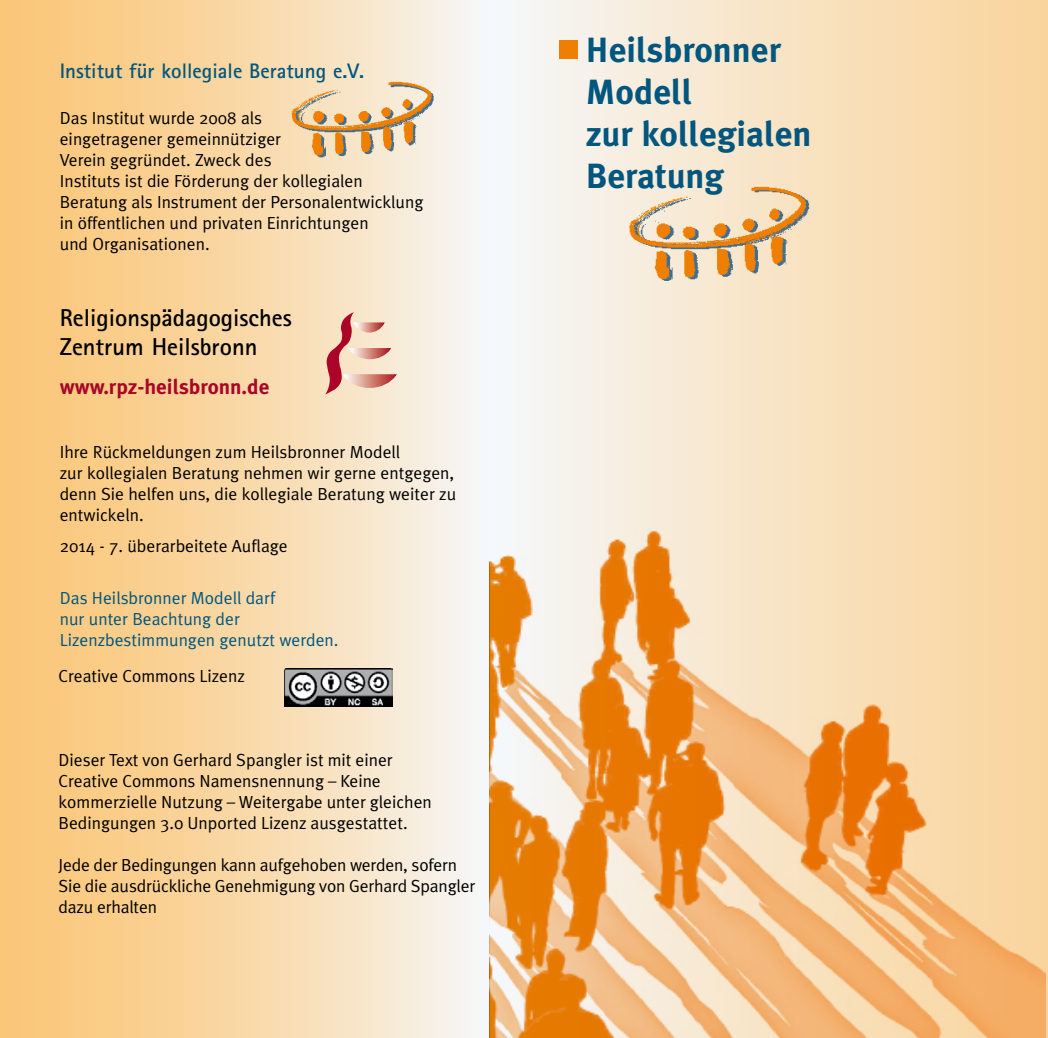
<style>
.page{position:relative;width:1048px;height:1038px;background:#fff}
.page>*{position:absolute;margin:0;border:0;box-sizing:border-box;transform-origin:0 0}
.t1{font:700 35px/42px "Meta Plus";color:#00567e}
.t2{font:700 24.5px/29.4px "Rotis Sans Serif";color:#000}
.t3{font:700 21px "Rotis Sans Serif";color:#00567e}
.t4{font:700 21px "Meta Plus";color:#aa0528}
.t5{font:17.5px/21px "Meta Plus Normal";color:#000}
.t6{font:17.5px/21px "Meta Plus Normal";color:#00567e}
</style>
<div class="page">
<div style="left:490px;top:0;width:557px;height:1038px;background:linear-gradient(to right,#f6f7f9,#fad399)"></div>
<div style="left:0;top:0;width:490px;height:1038px;background:linear-gradient(to right,#fbc26c,#f6f4f0)"></div>
<img style="left:490px;top:273px;width:554px;height:765px">
<img style="left:626px;top:164px;width:191px;height:125px">
<img style="left:625px;top:162px;width:189px;height:125px">
<div style="left:559px;top:40px;width:18px;height:18px;background:#ee7f00"></div>
<img style="left:289px;top:64px;width:151px;height:99px">
<img style="left:289px;top:63px;width:149px;height:98px">
<img style="left:284px;top:669px;width:108px;height:37px">
<svg style="left:325px;top:312px;width:73px;height:82px;background:#e7b9aa"></svg>
<p class="t3" style="left:60px;top:57px;width:306px">Institut für kollegiale Beratung e.V.</p>
<p class="t5" style="left:60px;top:107px;width:365px">Das Institut wurde 2008 als<br>eingetragener gemeinnütziger<br>Verein gegründet. Zweck des<br>Instituts ist die Förderung der kollegialen Beratung als Instrument der Personalentwicklung in öffentlichen und privaten Einrichtungen<br>und Organisationen.</p>
<h2 class="t2" style="left:60px;top:302px;width:233px">Religionspädagogisches<br>Zentrum Heilsbronn</h2>
<p class="t4" style="left:60px;top:375px;width:211px">www.rpz-heilsbronn.de</p>
<p class="t5" style="left:60px;top:441px;width:398px">Ihre Rückmeldungen zum Heilsbronner Modell<br>zur kollegialen Beratung nehmen wir gerne entgegen, denn Sie helfen uns, die kollegiale Beratung weiter zu entwickeln.</p>
<p class="t5" style="left:60px;top:535px;width:229px">2014 - 7. überarbeitete Auflage</p>
<p class="t6" style="left:60px;top:587px;width:280px">Das Heilsbronner Modell darf<br>nur unter Beachtung der<br>Lizenzbestimmungen genutzt werden.</p>
<p class="t5" style="left:58px;top:665px;width:188px">Creative Commons Lizenz</p>
<p class="t5" style="left:58px;top:749px;width:375px">Dieser Text von Gerhard Spangler ist mit einer Creative Commons Namensnennung – Keine kommerzielle Nutzung – Weitergabe unter gleichen Bedingungen 3.0 Unported Lizenz ausgestattet.</p>
<p class="t5" style="left:58px;top:854px;width:418px">Jede der Bedingungen kann aufgehoben werden, sofern<br>Sie die ausdrückliche Genehmigung von Gerhard Spangler dazu erhalten</p>
<h1 class="t1" style="left:586px;top:29px;width:227px">Heilsbronner<br>Modell<br>zur kollegialen<br>Beratung</h1>
</div>
